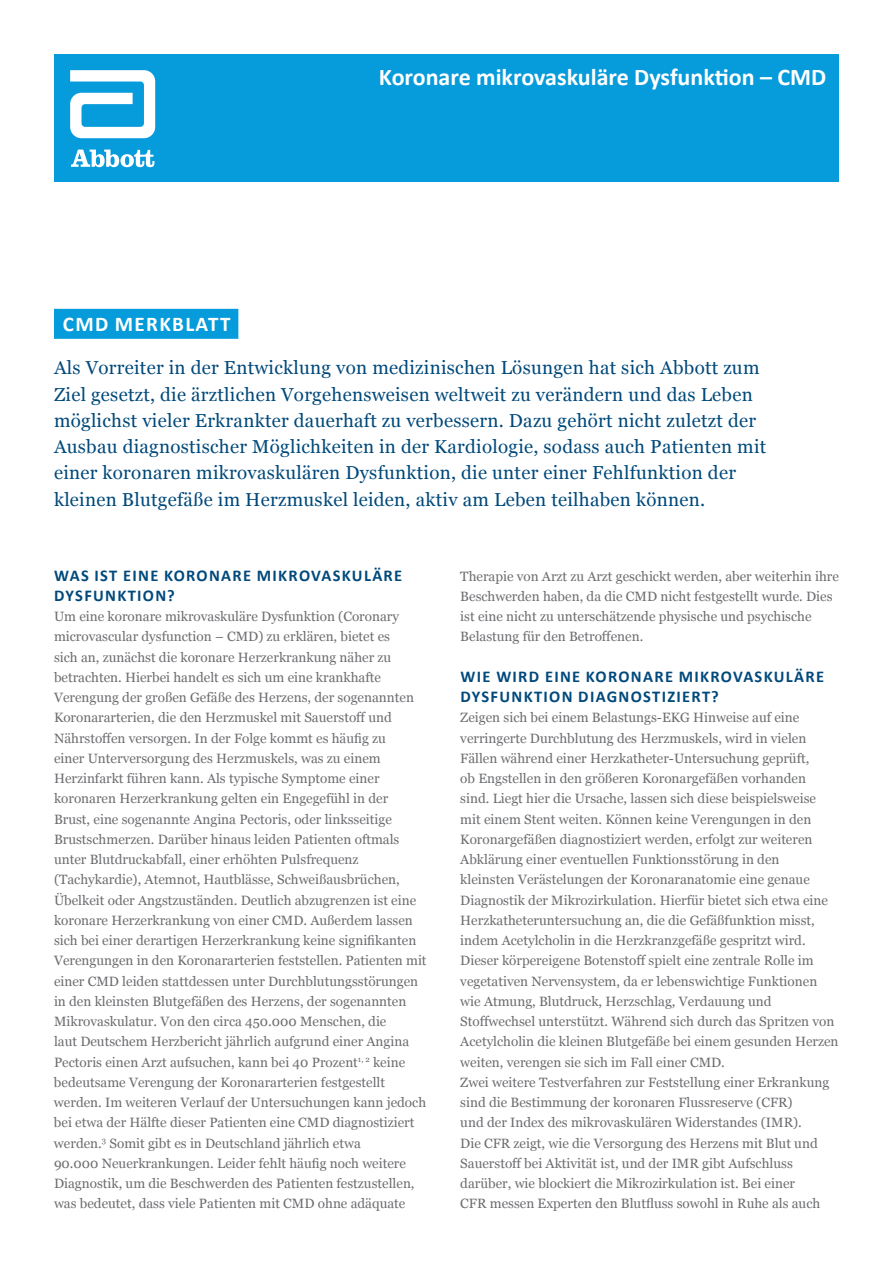
<style>
.page{position:relative;width:893px;height:1263px;background:#fff}
.page>*{position:absolute;margin:0;border:0;box-sizing:border-box;transform-origin:0 0}
.t1{font:700 24px "Calibri";color:#fff}
.t2{font:700 21px "Calibri";letter-spacing:.065em;color:#fff}
.t3{font:18.75px/26.2px "Georgia";letter-spacing:.015em;color:#00497b}
.t4{font:700 16.5px/20.2px "Calibri";letter-spacing:.08em;color:#00497b}
.t5{font:13.5px/20.2px "Georgia";color:#6c6d70}
</style>
<div class="page">
<div style="left:54px;top:54px;width:785px;height:128px;background:#069bda"></div>
<svg style="left:70px;top:70px;width:85px;height:68px"></svg>
<svg style="left:71px;top:150px;width:83px;height:17px"></svg>
<div style="left:54px;top:309px;width:184px;height:30px;background:#069bda"></div>
<h1 class="t1" style="left:379px;top:62px;width:449px">Koronare mikrovaskuläre Dysfunktion – CMD</h1>
<h2 class="t2" style="left:63px;top:311px;width:169px">CMD MERKBLATT</h2>
<p class="t3" style="left:54px;top:354px;width:714px">Als Vorreiter in der Entwicklung von medizinischen Lösungen hat sich Abbott zum Ziel gesetzt, die ärztlichen Vorgehensweisen weltweit zu verändern und das Leben möglichst vieler Erkrankter dauerhaft zu verbessern. Dazu gehört nicht zuletzt der Ausbau diagnostischer Möglichkeiten in der Kardiologie, sodass auch Patienten mit einer koronaren mikrovaskulären Dysfunktion, die unter einer Fehlfunktion der kleinen Blutgefäße im Herzmuskel leiden, aktiv am Leben teilhaben können.</p>
<p class="t4" style="left:54px;top:565px;width:349px">WAS IST EINE KORONARE MIKROVASKULÄRE<br>DYSFUNKTION?</p>
<p class="t5" style="left:54px;top:606px;width:374px">Um eine koronare mikrovaskuläre Dysfunktion (Coronary microvascular dysfunction – CMD) zu erklären, bietet es<br>sich an, zunächst die koronare Herzerkrankung näher zu betrachten. Hierbei handelt es sich um eine krankhafte Verengung der großen Gefäße des Herzens, der sogenannten Koronararterien, die den Herzmuskel mit Sauerstoff und Nährstoffen versorgen. In der Folge kommt es häufig zu<br>einer Unterversorgung des Herzmuskels, was zu einem Herzinfarkt führen kann. Als typische Symptome einer koronaren Herzerkrankung gelten ein Engegefühl in der Brust, eine sogenannte Angina Pectoris, oder linksseitige Brustschmerzen. Darüber hinaus leiden Patienten oftmals unter Blutdruckabfall, einer erhöhten Pulsfrequenz (Tachykardie), Atemnot, Hautblässe, Schweißausbrüchen, Übelkeit oder Angstzuständen. Deutlich abzugrenzen ist eine koronare Herzerkrankung von einer CMD. Außerdem lassen sich bei einer derartigen Herzerkrankung keine signifikanten Verengungen in den Koronararterien feststellen. Patienten mit einer CMD leiden stattdessen unter Durchblutungsstörungen in den kleinsten Blutgefäßen des Herzens, der sogenannten Mikrovaskulatur. Von den circa 450.000 Menschen, die<br>laut Deutschem Herzbericht jährlich aufgrund einer Angina Pectoris einen Arzt aufsuchen, kann bei 40 Prozent<sup>1,</sup> <sup>2</sup> keine bedeutsame Verengung der Koronararterien festgestellt werden. Im weiteren Verlauf der Untersuchungen kann jedoch bei etwa der Hälfte dieser Patienten eine CMD diagnostiziert werden.<sup>3</sup> Somit gibt es in Deutschland jährlich etwa<br>90.000 Neuerkrankungen. Leider fehlt häufig noch weitere Diagnostik, um die Beschwerden des Patienten festzustellen, was bedeutet, dass viele Patienten mit CMD ohne adäquate</p>
<p class="t5" style="left:460px;top:565px;width:380px">Therapie von Arzt zu Arzt geschickt werden, aber weiterhin ihre Beschwerden haben, da die CMD nicht festgestellt wurde. Dies ist eine nicht zu unterschätzende physische und psychische Belastung für den Betroffenen.</p>
<p class="t4" style="left:461px;top:666px;width:365px">WIE WIRD EINE KORONARE MIKROVASKULÄRE<br>DYSFUNKTION DIAGNOSTIZIERT?</p>
<p class="t5" style="left:460px;top:707px;width:380px">Zeigen sich bei einem Belastungs-EKG Hinweise auf eine verringerte Durchblutung des Herzmuskels, wird in vielen Fällen während einer Herzkatheter-Untersuchung geprüft,<br>ob Engstellen in den größeren Koronargefäßen vorhanden sind. Liegt hier die Ursache, lassen sich diese beispielsweise mit einem Stent weiten. Können keine Verengungen in den Koronargefäßen diagnostiziert werden, erfolgt zur weiteren Abklärung einer eventuellen Funktionsstörung in den<br>kleinsten Verästelungen der Koronaranatomie eine genaue Diagnostik der Mikrozirkulation. Hierfür bietet sich etwa eine Herzkatheteruntersuchung an, die die Gefäßfunktion misst, indem Acetylcholin in die Herzkranzgefäße gespritzt wird.<br>Dieser körpereigene Botenstoff spielt eine zentrale Rolle im vegetativen Nervensystem, da er lebenswichtige Funktionen wie Atmung, Blutdruck, Herzschlag, Verdauung und Stoffwechsel unterstützt. Während sich durch das Spritzen von Acetylcholin die kleinen Blutgefäße bei einem gesunden Herzen weiten, verengen sie sich im Fall einer CMD.<br>Zwei weitere Testverfahren zur Feststellung einer Erkrankung sind die Bestimmung der koronaren Flussreserve (CFR)<br>und der Index des mikrovaskulären Widerstandes (IMR).<br>Die CFR zeigt, wie die Versorgung des Herzens mit Blut und Sauerstoff bei Aktivität ist, und der IMR gibt Aufschluss darüber, wie blockiert die Mikrozirkulation ist. Bei einer<br>CFR messen Experten den Blutfluss sowohl in Ruhe als auch</p>
</div>
